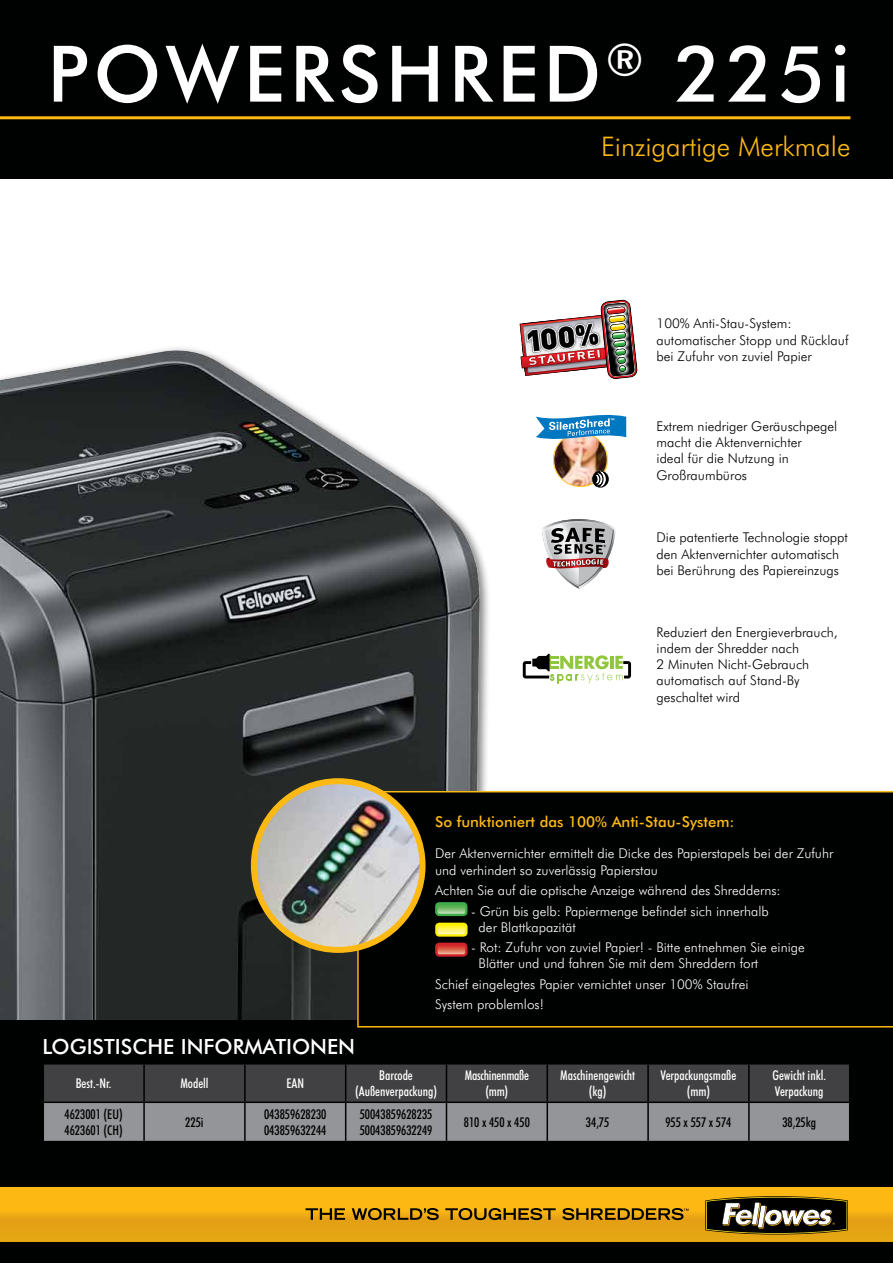
<style>
.page{position:relative;width:893px;height:1263px;background:#fff}
.page>*{position:absolute;margin:0;border:0;box-sizing:border-box;transform-origin:0 0}
.t1{font:500 78px "Futura BT";letter-spacing:.06em;color:#fff}
.t2{font:300 27px "Futura BT";color:#fdb913}
.t3{font:500 21px "Futura BT";color:#fff}
.t4{font:500 15px "Futura BT";color:#fdb913}
.t5{font:300 13.5px/16.2px "Futura BT";color:#fff}
.t6{font:300 13.5px/16.2px "Futura BT";color:#000}
.t7{font:500 condensed 13.5px/16.2px "Futura BT";color:#fff;text-align:center}
.t8{font:500 condensed 13.5px/16.2px "Futura BT";color:#000}
</style>
<div class="page">
<div style="left:0;top:345px;width:491px;height:729px;background:#000;opacity:.5"></div>
<img style="left:0;top:350px;width:480px;height:670px">
<div style="left:0;top:0;width:893px;height:179px;background:#000101"></div>
<div style="left:0;top:1020px;width:893px;height:243px;background:#000101"></div>
<hr style="left:0;top:116px;width:850px;height:3px;background:#fdb913">
<div style="left:0;top:1188px;width:893px;height:54px;background:linear-gradient(to bottom,#ffbc13,#de9e14)"></div>
<svg style="left:705px;top:1196px;width:143px;height:38px"></svg>
<svg style="left:306px;top:1208px;width:39px;height:12px"></svg>
<svg style="left:352px;top:1208px;width:87px;height:12px"></svg>
<svg style="left:445px;top:1208px;width:111px;height:12px"></svg>
<svg style="left:562px;top:1208px;width:126px;height:12px"></svg>
<div style="left:357px;top:791px;width:536px;height:236px;background:#000101"></div>
<img style="left:254px;top:781px;width:169px;height:169px;border-radius:84px">
<div style="left:251px;top:778px;width:175px;height:175px;border:6px solid #fdb913;border-radius:50%"></div>
<svg style="left:438px;top:946px;width:26px;height:8px"></svg>
<div style="left:435px;top:943px;width:32px;height:14px;border:2px solid #d2232a;border-radius:3px"></div>
<svg style="left:438px;top:905px;width:26px;height:8px"></svg>
<div style="left:435px;top:902px;width:32px;height:14px;border:2px solid #41ad49;border-radius:3px"></div>
<svg style="left:438px;top:926px;width:27px;height:8px"></svg>
<div style="left:435px;top:923px;width:33px;height:14px;border:2px solid #fff200;border-radius:3px"></div>
<svg style="left:44px;top:1064px;width:805px;height:77px;background:#69696c"></svg>
<hr style="left:143px;top:1064px;width:2px;height:37px;background:#000101">
<hr style="left:244px;top:1064px;width:2px;height:37px;background:#000101">
<hr style="left:345px;top:1064px;width:1px;height:37px;background:#000101">
<hr style="left:446px;top:1064px;width:1px;height:37px;background:#000101">
<hr style="left:547px;top:1064px;width:1px;height:37px;background:#000101">
<hr style="left:647px;top:1064px;width:2px;height:37px;background:#000101">
<hr style="left:748px;top:1064px;width:2px;height:37px;background:#000101">
<hr style="left:43px;top:1101px;width:101px;height:2px;background:#000101">
<hr style="left:143px;top:1103px;width:2px;height:38px;background:#000101">
<hr style="left:144px;top:1101px;width:101px;height:2px;background:#000101">
<hr style="left:245px;top:1101px;width:101px;height:2px;background:#000101">
<hr style="left:346px;top:1101px;width:100px;height:2px;background:#000101">
<hr style="left:446px;top:1101px;width:101px;height:2px;background:#000101">
<hr style="left:547px;top:1101px;width:101px;height:2px;background:#000101">
<hr style="left:648px;top:1101px;width:101px;height:2px;background:#000101">
<hr style="left:749px;top:1101px;width:101px;height:2px;background:#000101">
<hr style="left:244px;top:1103px;width:2px;height:38px;background:#000101">
<hr style="left:345px;top:1103px;width:1px;height:38px;background:#000101">
<hr style="left:446px;top:1103px;width:1px;height:38px;background:#000101">
<hr style="left:547px;top:1103px;width:1px;height:38px;background:#000101">
<hr style="left:647px;top:1103px;width:2px;height:38px;background:#000101">
<hr style="left:748px;top:1103px;width:2px;height:38px;background:#000101">
<svg style="left:542px;top:519px;width:74px;height:70px"></svg>
<img style="left:520px;top:300px;width:118px;height:79px">
<img style="left:536px;top:415px;width:90px;height:72px">
<svg style="left:523px;top:654px;width:108px;height:29px"></svg>
<h1 class="t1" style="left:47px;top:27px;width:247px">Powershred</h1>
<h1 class="t1" style="left:606px;top:27px;width:246px"><sup>®</sup> 225i</h1>
<h2 class="t2" style="left:601px;top:130px;width:251px">Einzigartige Merkmale</h2>
<p class="t6" style="left:657px;top:315px;width:193px">100% Anti-Stau-System: automatischer Stopp und Rücklauf bei Zufuhr von zuviel Papier</p>
<p class="t6" style="left:657px;top:418px;width:182px">Extrem niedriger Geräuschpegel macht die Aktenvernichter<br>ideal für die Nutzung in<br>Großraumbüros</p>
<p class="t6" style="left:656px;top:529px;width:193px">Die patentierte Technologie stoppt den Aktenvernichter automatisch bei Berührung des Papiereinzugs</p>
<p class="t6" style="left:657px;top:624px;width:183px">Reduziert den Energieverbrauch, indem der Shredder nach<br>2 Minuten Nicht-Gebrauch automatisch auf Stand-By geschaltet wird</p>
<h3 class="t3" style="left:43px;top:1033px;width:314px">LOGISTISCHE INFORMATIONEN</h3>
<p class="t4" style="left:435px;top:812px;width:301px">So funktioniert das 100% Anti-Stau-System:</p>
<p class="t5" style="left:435px;top:845px;width:400px">Der Aktenvernichter ermittelt die Dicke des Papierstapels bei der Zufuhr und verhindert so zuverlässig Papierstau</p>
<p class="t5" style="left:435px;top:882px;width:347px">Achten Sie auf die optische Anzeige während des Shredderns:</p>
<p class="t5" style="left:479px;top:902px;width:292px;text-indent:-7px">- Grün bis gelb: Papiermenge befindet sich innerhalb der Blattkapazität</p>
<p class="t5" style="left:479px;top:939px;width:328px;text-indent:-7px">- Rot: Zufuhr von zuviel Papier! - Bitte entnehmen Sie einige<br>Blätter und und fahren Sie mit dem Shreddern fort</p>
<p class="t5" style="left:435px;top:974px;width:315px;line-height:20.4px">Schief eingelegtes Papier vernichtet unser 100% Staufrei<br>System problemlos!</p>
<p class="t7" style="left:76px;top:1075px;width:37px">Best.-Nr.</p>
<p class="t7" style="left:180px;top:1075px;width:30px">Modell</p>
<p class="t7" style="left:286px;top:1075px;width:19px">EAN</p>
<p class="t7" style="left:355px;top:1067px;width:84px">Barcode (Außenverpackung)</p>
<p class="t7" style="left:465px;top:1067px;width:66px">Maschinenmaße (mm)</p>
<p class="t7" style="left:560px;top:1067px;width:77px">Maschinengewicht (kg)</p>
<p class="t7" style="left:661px;top:1067px;width:77px">Verpackungsmaße (mm)</p>
<p class="t7" style="left:772px;top:1067px;width:55px;text-align:left">Gewicht inkl.<br>Verpackung</p>
<p class="t8" style="left:65px;top:1105px;width:60px">4623001 (EU)<br>4623601 (CH)</p>
<p class="t8" style="left:185px;top:1114px;width:20px">225i</p>
<p class="t8" style="left:264px;top:1105px;width:64px">043859628230<br>043859632244</p>
<p class="t8" style="left:360px;top:1105px;width:74px">50043859628235<br>50043859632249</p>
<p class="t8" style="left:464px;top:1114px;width:68px">810 x 450 x 450</p>
<p class="t8" style="left:586px;top:1114px;width:25px">34,75</p>
<p class="t8" style="left:665px;top:1114px;width:68px">955 x 557 x 574</p>
<p class="t8" style="left:782px;top:1114px;width:35px">38,25kg</p>
</div>
